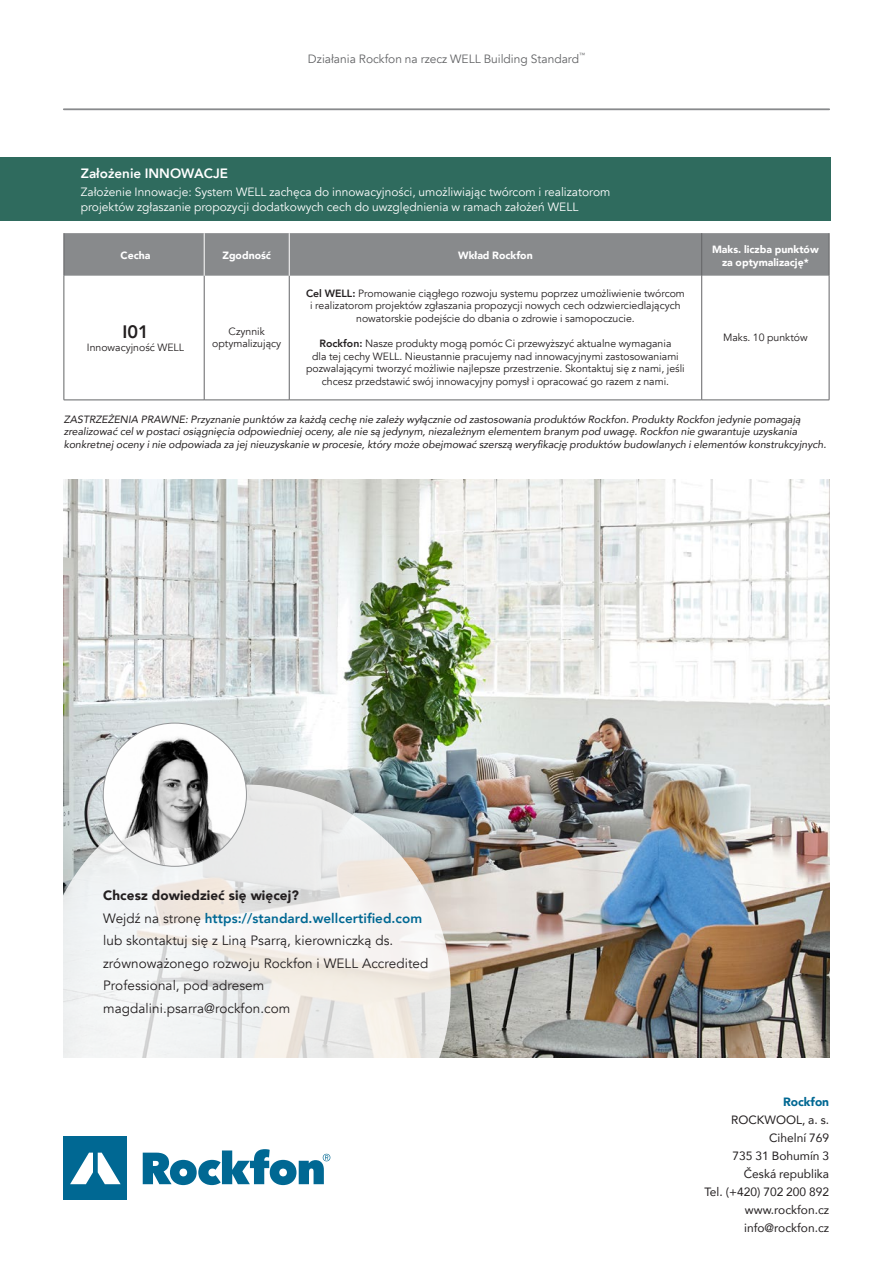
<style>
.page{position:relative;width:893px;height:1263px;background:#fff}
.page>*{position:absolute;margin:0;border:0;box-sizing:border-box;transform-origin:0 0}
.t1{font:800 18px "Avenir";color:#231f20}
.t2{font:13.5px/22.5px "Avenir";letter-spacing:.005em;color:#231f20}
.t3{font:800 13.5px "Avenir";color:#fff}
.t4{font:12px/14.4px "Avenir";color:#fff}
.t5{font:12px/18px "Avenir";color:#231f20;text-align:right}
.t6{font:12px "Avenir";color:#636466}
.t7{font:900 12px "Avenir";color:#006893}
.t8{font:10.5px/12.6px "Avenir";color:#231f20;text-align:center}
.t9{font:italic 10.5px/12.6px "Avenir";color:#231f20}
.t10{font:900 10.5px/12.6px "Avenir";color:#fff;text-align:center}
.t11{font:6px "Avenir";color:#636466}
.s1{font-weight:800}
.s2{font-weight:900}
.s3{font-weight:800;color:#006893}
</style>
<div class="page">
<svg style="left:143px;top:1149px;width:187px;height:36px"></svg>
<div style="left:64px;top:1137px;width:63px;height:63px;background:#006893"></div>
<svg style="left:70px;top:1152px;width:51px;height:32px"></svg>
<hr style="left:64px;top:108px;width:765px;height:2px;background:#888a8c">
<img style="left:64px;top:479px;width:765px;height:578px">
<svg style="left:63px;top:784px;width:388px;height:274px"></svg>
<img style="left:103px;top:723px;width:143px;height:143px;border-radius:72px">
<div style="left:65px;top:233px;width:764px;height:43px;background:#888a8c"></div>
<hr style="left:64px;top:276px;width:1px;height:124px;background:#636466">
<hr style="left:204px;top:276px;width:1px;height:124px;background:#636466">
<hr style="left:289px;top:276px;width:1px;height:124px;background:#636466">
<hr style="left:701px;top:276px;width:1px;height:124px;background:#636466">
<hr style="left:829px;top:276px;width:1px;height:124px;background:#636466">
<hr style="left:64px;top:400px;width:140px;height:1px;background:#636466">
<hr style="left:204px;top:400px;width:85px;height:1px;background:#636466">
<hr style="left:289px;top:400px;width:413px;height:1px;background:#636466">
<hr style="left:702px;top:400px;width:127px;height:1px;background:#636466">
<hr style="left:64px;top:233px;width:1px;height:43px;background:#636466">
<hr style="left:701px;top:233px;width:1px;height:43px;background:#636466">
<hr style="left:829px;top:233px;width:1px;height:43px;background:#636466">
<hr style="left:204px;top:233px;width:1px;height:43px;background:#fff">
<hr style="left:289px;top:233px;width:1px;height:43px;background:#fff">
<div style="left:0;top:158px;width:830px;height:63px;background:#2f6b5e"></div>
<p class="t6" style="left:308px;top:52px;width:272px">Działania Rockfon na rzecz WELL Building Standard</p>
<p class="t11" style="left:579px;top:51px;width:7px">™</p>
<p class="t3" style="left:81px;top:163px;width:149px">Założenie INNOWACJE</p>
<p class="t4" style="left:81px;top:185px;width:531px">Założenie Innowacje: System WELL zachęca do innowacyjności, umożliwiając twórcom i realizatorom projektów zgłaszanie propozycji dodatkowych cech do uwzględnienia w ramach założeń WELL</p>
<p class="t10" style="left:121px;top:249px;width:31px">Cecha</p>
<p class="t10" style="left:222px;top:249px;width:50px">Zgodność</p>
<p class="t10" style="left:458px;top:249px;width:76px">Wkład Rockfon</p>
<p class="t10" style="left:712px;top:243px;width:108px">Maks. liczba punktów za optymalizację*</p>
<h1 class="t1" style="left:122px;top:318px;width:28px">I01</h1>
<p class="t8" style="left:87px;top:341px;width:99px">Innowacyjność WELL</p>
<p class="t8" style="left:212px;top:325px;width:71px">Czynnik optymalizujący</p>
<p class="t8" style="left:306px;top:287px;width:380px"><span class="s1">Cel WELL:</span> Promowanie ciągłego rozwoju systemu poprzez umożliwienie twórcom i realizatorom projektów zgłaszania propozycji nowych cech odzwierciedlających nowatorskie podejście do dbania o zdrowie i samopoczucie.</p>
<p class="t8" style="left:306px;top:337px;width:380px"><span class="s1">Rockfon:</span> Nasze produkty mogą pomóc Ci przewyższyć aktualne wymagania<br>dla tej cechy WELL. Nieustannie pracujemy nad innowacyjnymi zastosowaniami pozwalającymi tworzyć możliwie najlepsze przestrzenie. Skontaktuj się z nami, jeśli chcesz przedstawić swój innowacyjny pomysł i opracować go razem z nami.</p>
<p class="t8" style="left:723px;top:331px;width:86px">Maks. 10 punktów</p>
<p class="t9" style="left:64px;top:413px;width:764px">ZASTRZEŻENIA PRAWNE: Przyznanie punktów za każdą cechę nie zależy wyłącznie od zastosowania produktów Rockfon. Produkty Rockfon jedynie pomagają zrealizować cel w postaci osiągnięcia odpowiedniej oceny, ale nie są jedynym, niezależnym elementem branym pod uwagę. Rockfon nie gwarantuje uzyskania konkretnej oceny i nie odpowiada za jej nieuzyskanie w procesie, który może obejmować szerszą weryfikację produktów budowlanych i elementów konstrukcyjnych.</p>
<p class="t2" style="left:103px;top:884px;width:327px"><span class="s2">Chcesz dowiedzieć się więcej?<br></span>Wejdź na stronę <span class="s3">https://standard.wellcertified.com </span>lub skontaktuj się z Liną Psarrą, kierowniczką ds. zrównoważonego rozwoju Rockfon i WELL Accredited Professional, pod adresem magdalini.psarra@rockfon.com</p>
<p class="t7" style="left:783px;top:1091px;width:48px">Rockfon</p>
<p class="t5" style="left:704px;top:1110px;width:126px">ROCKWOOL, a. s.<br>Cihelní 769<br>735 31 Bohumín 3<br>Česká republika<br>Tel. (+420) 702 200 892 www.rockfon.cz info@rockfon.cz</p>
</div>
